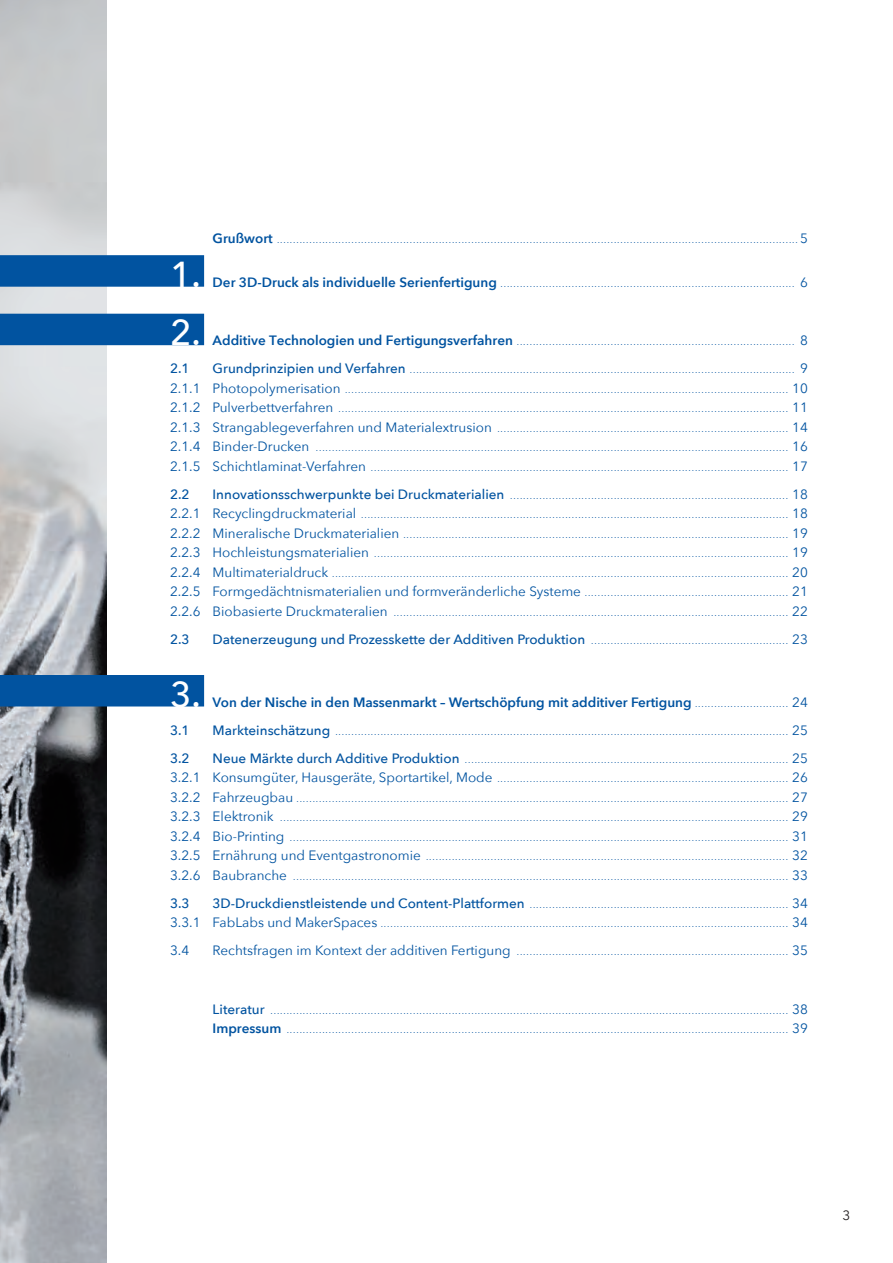
<style>
.page{position:relative;width:893px;height:1263px;background:#fff}
.page>*{position:absolute;margin:0;border:0;box-sizing:border-box;transform-origin:0 0}
.t1{font:500 36px "Avenir Next";color:#fff}
.t2{font:600 13.5px "Avenir Next";color:#0153a0}
.t3{font:500 13.5px "Avenir Next";color:#0153a0}
.t4{font:13.5px "Avenir Next";color:#0153a0}
.t5{font:13.5px "Avenir Next";color:#231f20}
.t6{font:9px/19.5px "Avenir Next";color:#0153a0;text-align:justify}
.s1{font-weight:600;font-size:13.5px}
.s2{font-size:13.5px}
.s3{font-weight:500;font-size:13.5px}
.s4{font-weight:400;font-size:9px}
.s5{font-weight:400}
</style>
<div class="page">
<img style="left:0;top:0;width:106px;height:1263px">
<div style="left:0;top:255px;width:204px;height:32px;background:#0153a0"></div>
<div style="left:0;top:314px;width:204px;height:31px;background:#0153a0"></div>
<div style="left:0;top:675px;width:204px;height:31px;background:#0153a0"></div>
<h1 class="t1" style="left:170px;top:243px;width:32px">1.</h1>
<h1 class="t1" style="left:170px;top:302px;width:32px">2.</h1>
<p class="t6" style="left:213px;top:230px;width:597px"><span class="s1">Grußwort</span> ................................................................................................................................................................. <span class="s2">5</span></p>
<p class="t6" style="left:213px;top:273px;width:597px"><span class="s1">Der 3D-Druck als individuelle Serienfertigung</span> ........................................................................................... <span class="s2">6</span></p>
<p class="t6" style="left:213px;top:332px;width:597px"><span class="s1">Additive Technologien und Fertigungsverfahren</span> ...................................................................................... <span class="s2">8</span></p>
<p class="t6" style="left:170px;top:360px;width:639px;text-indent:43px"><span class="s3">Grundprinzipien und Verfahren</span> ....................................................................................................................... <span class="s2">9<br>2.1.1 Photopolymerisation</span> ......................................................................................................................................... <span class="s2">10<br>2.1.2 Pulverbettverfahren</span> ........................................................................................................................................... <span class="s2">11<br>2.1.3 Strangablegeverfahren und Materialextrusion</span> .......................................................................................... <span class="s2">14<br>2.1.4 Binder-Drucken</span> .................................................................................................................................................. <span class="s2">16<br>2.1.5 Schichtlaminat-Verfahren</span> ................................................................................................................................. <span class="s2">17</span></p>
<h2 class="t3" style="left:170px;top:482px;width:21px">2.2</h2>
<h2 class="t3" style="left:170px;top:357px;width:21px">2.1</h2>
<p class="t6" style="left:170px;top:485px;width:639px;text-indent:43px"><span class="s3">Innovationsschwerpunkte bei Druckmaterialien</span> ...................................................................................... <span class="s2">18<br>2.2.1 Recyclingdruckmaterial</span> .................................................................................................................................... <span class="s2">18<br>2.2.2 Mineralische Druckmaterialien</span> ....................................................................................................................... <span class="s2">19<br>2.2.3 Hochleistungsmaterialien</span> ................................................................................................................................ <span class="s2">19<br>2.2.4 Multimaterialdruck</span> ............................................................................................................................................. <span class="s2">20<br>2.2.5 Formgedächtnismaterialien und formveränderliche Systeme</span> ............................................................... <span class="s2">21<br>2.2.6 Biobasierte Druckmateralien</span> .......................................................................................................................... <span class="s2">22</span></p>
<h2 class="t3" style="left:170px;top:627px;width:21px">2.3</h2>
<p class="t6" style="left:213px;top:630px;width:597px"><span class="s3">Datenerzeugung und Prozesskette der Additiven Produktion</span> ............................................................. <span class="s2">23</span></p>
<h1 class="t1" style="left:170px;top:663px;width:32px">3.</h1>
<h2 class="t2" style="left:213px;top:690px;width:597px">Von der Nische in den Massenmarkt – Wertschöpfung mit additiver Fertigung <span class="s4">.............................</span> <span class="s5">24</span></h2>
<h2 class="t3" style="left:170px;top:718px;width:21px">3.1</h2>
<p class="t6" style="left:213px;top:721px;width:597px"><span class="s3">Markteinschätzung</span> ............................................................................................................................................ <span class="s2">25</span></p>
<h2 class="t3" style="left:170px;top:746px;width:21px">3.2</h2>
<p class="t6" style="left:170px;top:749px;width:639px;text-indent:43px"><span class="s3">Neue Märkte durch Additive Produktion</span> .................................................................................................... <span class="s2">25<br>3.2.1 Konsumgüter, Hausgeräte, Sportartikel, Mode</span> .......................................................................................... <span class="s2">26<br>3.2.2 Fahrzeugbau</span> ........................................................................................................................................................ <span class="s2">27<br>3.2.3 Elektronik</span> ............................................................................................................................................................. <span class="s2">29<br>3.2.4 Bio-Printing</span> .......................................................................................................................................................... <span class="s2">31<br>3.2.5 Ernährung und Eventgastronomie</span> ................................................................................................................ <span class="s2">32<br>3.2.6 Baubranche</span> ......................................................................................................................................................... <span class="s2">33</span></p>
<h2 class="t3" style="left:170px;top:891px;width:21px">3.3</h2>
<p class="t6" style="left:170px;top:894px;width:639px;text-align:right"><span class="s3">3D-Druckdienstleistende und Content-Plattformen</span> ................................................................................ <span class="s2">34<br>3.3.1 FabLabs und MakerSpaces</span> .............................................................................................................................. <span class="s2">34</span></p>
<h2 class="t4" style="left:170px;top:939px;width:21px">3.4</h2>
<p class="t6" style="left:213px;top:942px;width:597px"><span class="s2">Rechtsfragen im Kontext der additiven Fertigung</span> .................................................................................... <span class="s2">35</span></p>
<p class="t6" style="left:213px;top:1000px;width:597px"><span class="s3">Literatur</span> ................................................................................................................................................................ <span class="s2">38<br></span><span class="s1">Impressum</span> ........................................................................................................................................................... <span class="s2">39</span></p>
<h2 class="t5" style="left:843px;top:1204px;width:9px">3</h2>
</div>
